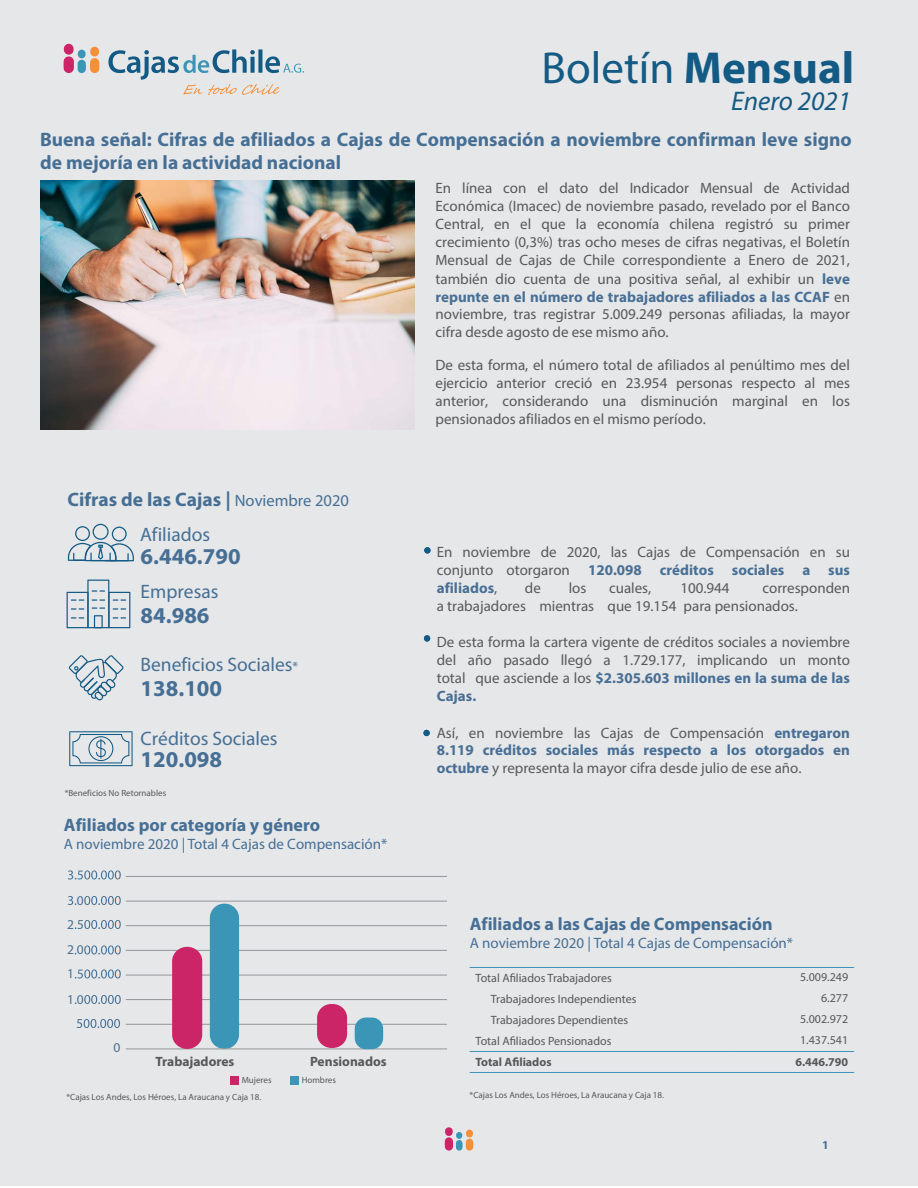
<style>
.page{position:relative;width:918px;height:1188px;background:#fff}
.page>*{position:absolute;margin:0;border:0;box-sizing:border-box;transform-origin:0 0}
.t1{font:45px "Myriad Pro";color:#135a84}
.t2{font:italic 27px "Myriad Pro";color:#135a84}
.t3{font:700 22.65px "Myriad Pro";color:#466f95}
.t4{font:700 19.5px/23.4px "Myriad Pro";color:#466f95}
.t5{font:19.5px "Myriad Pro";color:#466f95}
.t6{font:700 18px "Myriad Pro";color:#466f95}
.t7{font:15px/18px "Myriad Pro";color:#57585a;text-align:justify}
.t8{font:15px/17.9px "Myriad Pro";color:#58595b;text-align:justify}
.t9{font:15px "Myriad Pro";color:#466f95}
.t10{font:700 13.5px "Myriad Pro";color:#57585a}
.t11{font:13.5px "Myriad Pro";color:#477195}
.t12{font:12px "Myriad Pro";color:#57585a}
.t13{font:700 12px "Myriad Pro";color:#57585a}
.t14{font:700 12px "Myriad Pro";color:#466f95}
.pie_de_tabla{font:9px "Myriad Pro";color:#57585a}
.s1{font-weight:700}
.s2{font-weight:400;font-size:16.5px}
.s3{font-size:13.5px}
.s4{font-weight:700;color:#486f95}
</style>
<div class="page">
<div style="left:0;top:0;width:918px;height:1186px;background:#e6e7e9"></div>
<svg style="left:63px;top:44px;width:36px;height:29px"></svg>
<svg style="left:108px;top:49px;width:196px;height:46px"></svg>
<svg style="left:69px;top:731px;width:64px;height:35px"></svg>
<svg style="left:445px;top:1127px;width:28px;height:24px"></svg>
<hr style="left:470px;top:1051px;width:265px;height:1px;background:#3a95b6">
<hr style="left:735px;top:1051px;width:119px;height:1px;background:#3a95b6">
<hr style="left:470px;top:1072px;width:265px;height:1px;background:#3a95b6">
<hr style="left:735px;top:1072px;width:119px;height:1px;background:#3a95b6">
<hr style="left:470px;top:967px;width:265px;height:1px;background:#3a95b6">
<hr style="left:735px;top:967px;width:119px;height:1px;background:#3a95b6">
<svg style="left:68px;top:524px;width:66px;height:37px"></svg>
<svg style="left:67px;top:580px;width:63px;height:48px"></svg>
<svg style="left:69px;top:655px;width:55px;height:45px"></svg>
<hr style="left:126px;top:1024px;width:321px;height:1px;background:#939598">
<hr style="left:126px;top:999px;width:321px;height:1px;background:#939598">
<hr style="left:126px;top:975px;width:321px;height:1px;background:#939598">
<hr style="left:126px;top:950px;width:321px;height:1px;background:#939598">
<hr style="left:126px;top:925px;width:321px;height:1px;background:#939598">
<hr style="left:126px;top:901px;width:321px;height:1px;background:#939598">
<hr style="left:126px;top:876px;width:321px;height:1px;background:#939598">
<div style="left:210px;top:904px;width:29px;height:145px;background:#3a95b6;border-radius:14px"></div>
<hr style="left:126px;top:1048px;width:321px;height:1px;background:#939598">
<svg style="left:77px;top:1019px;width:43px;height:9px"></svg>
<svg style="left:84px;top:995px;width:37px;height:9px"></svg>
<svg style="left:75px;top:969px;width:46px;height:10px"></svg>
<svg style="left:84px;top:945px;width:37px;height:10px"></svg>
<svg style="left:75px;top:920px;width:46px;height:9px"></svg>
<svg style="left:68px;top:896px;width:8px;height:9px"></svg>
<svg style="left:84px;top:896px;width:37px;height:9px"></svg>
<svg style="left:68px;top:870px;width:53px;height:10px"></svg>
<div style="left:172px;top:947px;width:30px;height:102px;background:#cb2467;border-radius:15px"></div>
<div style="left:317px;top:1004px;width:30px;height:44px;background:#cb2467;border-radius:14px"></div>
<div style="left:355px;top:1018px;width:28px;height:31px;background:#3a95b6;border-radius:11px"></div>
<div style="left:230px;top:1076px;width:9px;height:9px;background:#cb2467"></div>
<div style="left:290px;top:1076px;width:9px;height:9px;background:#3a95b6"></div>
<div style="left:424px;top:635px;width:6px;height:7px;background:#135a84;border-radius:50%"></div>
<div style="left:424px;top:547px;width:7px;height:7px;background:#135a84;border-radius:50%"></div>
<div style="left:423px;top:730px;width:7px;height:6px;background:#135a84;border-radius:50%"></div>
<img style="left:41px;top:181px;width:373px;height:249px">
<p class="t1" style="left:542px;top:40px;width:314px">Boletín <span class="s1">Mensual</span></p>
<p class="t2" style="left:731px;top:84px;width:122px">Enero 2021</p>
<h3 class="t4" style="left:40px;top:127px;width:813px">Buena señal: Cifras de afiliados a Cajas de Compensación a noviembre confirman leve signo de mejoría en la actividad nacional</h3>
<h3 class="t4" style="left:67px;top:487px;width:283px">Cifras de las Cajas | <span class="s2">Noviembre 2020</span></h3>
<p class="t5" style="left:140px;top:523px;width:72px">Afiliados</p>
<p class="t3" style="left:141px;top:541px;width:102px">6.446.790</p>
<p class="t5" style="left:141px;top:580px;width:79px">Empresas</p>
<p class="t3" style="left:141px;top:601px;width:70px">84.986</p>
<p class="t5" style="left:141px;top:653px;width:159px">Beneficios Sociales<span class="s3">*</span></p>
<p class="t3" style="left:141px;top:674px;width:83px">138.100</p>
<p class="t5" style="left:141px;top:727px;width:138px">Créditos Sociales</p>
<p class="t3" style="left:141px;top:745px;width:83px">120.098</p>
<p class="pie_de_tabla" style="left:65px;top:787px;width:103px">*Beneficios No Retornables</p>
<p class="t6" style="left:64px;top:813px;width:258px">Afiliados por categoría y género</p>
<p class="t9" style="left:64px;top:835px;width:325px">A noviembre 2020 | Total 4 Cajas de Compensación*</p>
<p class="t11" style="left:77px;top:892px;width:8px">0</p>
<p class="t11" style="left:67px;top:916px;width:8px">2</p>
<p class="t11" style="left:67px;top:942px;width:18px">20</p>
<p class="t11" style="left:67px;top:966px;width:8px">1</p>
<p class="t11" style="left:67px;top:991px;width:18px">10</p>
<p class="t11" style="left:113px;top:1040px;width:8px">0</p>
<p class="t10" style="left:156px;top:1053px;width:80px">Trabajadores</p>
<p class="t10" style="left:310px;top:1053px;width:78px">Pensionados</p>
<p class="pie_de_tabla" style="left:242px;top:1075px;width:31px">Mujeres</p>
<p class="pie_de_tabla" style="left:302px;top:1075px;width:36px">Hombres</p>
<p class="pie_de_tabla" style="left:66px;top:1091px;width:196px">*Cajas Los Andes, Los Héroes, La Araucana y Caja 18.</p>
<p class="t7" style="left:435px;top:179px;width:416px">En línea con el dato del Indicador Mensual de Actividad Económica (Imacec) de noviembre pasado, revelado por el Banco Central, en el que la economía chilena registró su primer crecimiento (0,3%) tras ocho meses de cifras negativas, el Boletín Mensual de Cajas de Chile correspondiente a Enero de 2021, también dio cuenta de una positiva señal, al exhibir un <span class="s4">leve repunte en el número de trabajadores afiliados a las CCAF</span> en noviembre, tras registrar 5.009.249 personas afiliadas, la mayor cifra desde agosto de ese mismo año.</p>
<p class="t7" style="left:435px;top:356px;width:416px">De esta forma, el número total de afiliados al penúltimo mes del ejercicio anterior creció en 23.954 personas respecto al mes anterior, considerando una disminución marginal en los pensionados afiliados en el mismo período.</p>
<p class="t8" style="left:437px;top:543px;width:415px">En noviembre de 2020, las Cajas de Compensación en su conjunto otorgaron <span class="s4">120.098 créditos sociales a sus afiliados</span>,</p>
<p class="t8" style="left:437px;top:579px;width:415px;text-indent:326px">corresponden a trabajadores mientras que 19.154 para pensionados.</p>
<p class="t8" style="left:437px;top:633px;width:415px">De esta forma la cartera vigente de créditos sociales a noviembre del año pasado llegó a 1.729.177, implicando un monto total que asciende a los <span class="s4">$2.305.603 millones en la suma de las Cajas.</span></p>
<p class="t8" style="left:437px;top:723px;width:415px">Así, en noviembre las Cajas de Compensación <span class="s4">entregaron 8.119 créditos sociales más respecto a los otorgados en octubre</span> y representa la mayor cifra desde julio de ese año.</p>
<p class="t8" style="left:525px;top:579px;width:17px">de</p>
<p class="t8" style="left:569px;top:579px;width:19px">los</p>
<p class="t8" style="left:609px;top:579px;width:44px">cuales,</p>
<p class="t8" style="left:680px;top:579px;width:51px">100.944</p>
<p class="t6" style="left:470px;top:912px;width:304px">Afiliados a las Cajas de Compensación</p>
<p class="t9" style="left:470px;top:933px;width:325px">A noviembre 2020 | Total 4 Cajas de Compensación*</p>
<p class="t12" style="left:476px;top:971px;width:138px">Total Afiliados Trabajadores</p>
<p class="t12" style="left:800px;top:970px;width:50px">5.009.249</p>
<p class="t12" style="left:491px;top:992px;width:147px">Trabajadores Independientes</p>
<p class="t12" style="left:821px;top:991px;width:29px">6.277</p>
<p class="t12" style="left:491px;top:1013px;width:139px">Trabajadores Dependientes</p>
<p class="t12" style="left:800px;top:1012px;width:50px">5.002.972</p>
<p class="t12" style="left:476px;top:1034px;width:137px">Total Afiliados Pensionados</p>
<p class="t12" style="left:800px;top:1033px;width:50px">1.437.541</p>
<p class="t13" style="left:476px;top:1055px;width:77px">Total Afiliados</p>
<p class="t13" style="left:795px;top:1054px;width:54px">6.446.790</p>
<p class="pie_de_tabla" style="left:470px;top:1089px;width:196px">*Cajas Los Andes, Los Héroes, La Araucana y Caja 18.</p>
<p class="t14" style="left:822px;top:1137px;width:8px">1</p>
</div>
